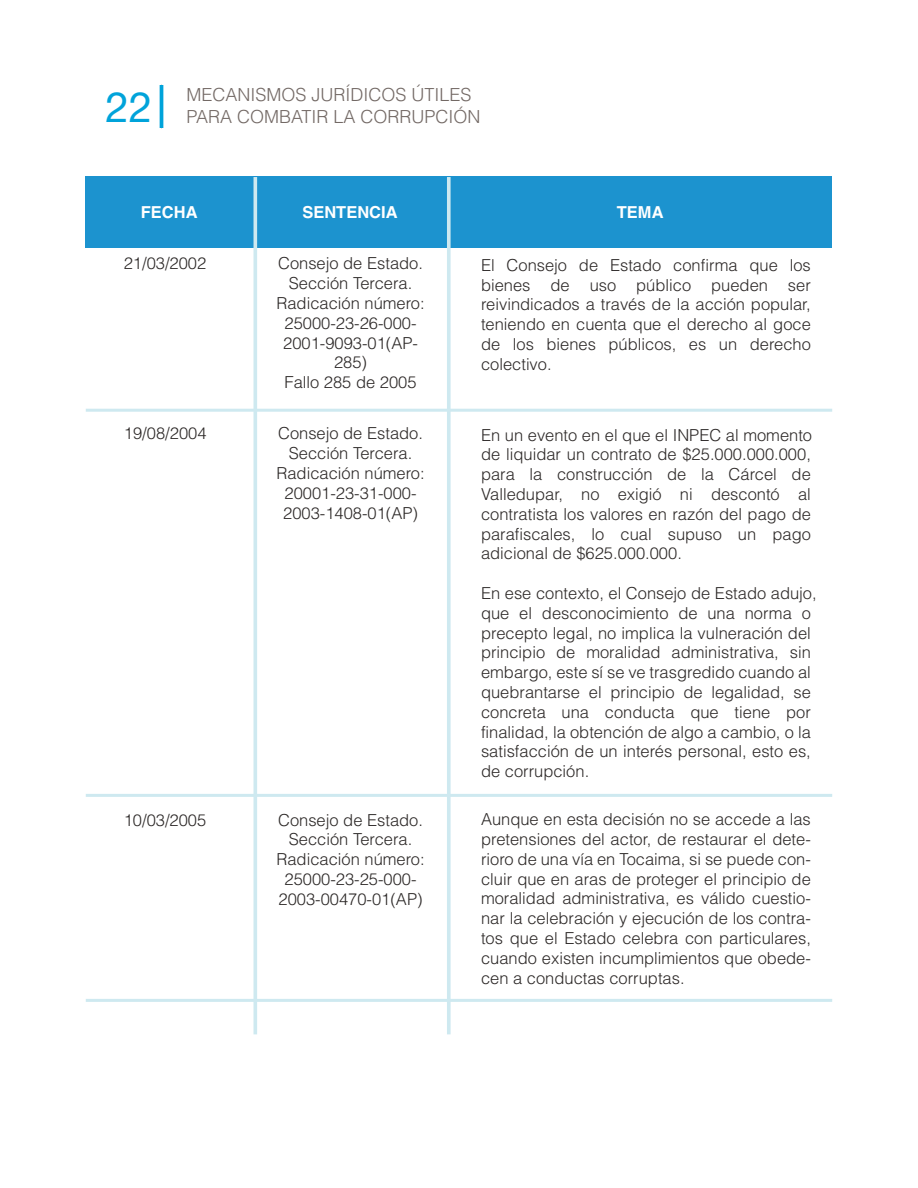
<style>
.page{position:relative;width:918px;height:1188px;background:#fff}
.page>*{position:absolute;margin:0;border:0;box-sizing:border-box;transform-origin:0 0}
.t1{font:42px "Helvetica LT Std Fractions";color:#00a3da}
.t2{font:300 18px "Helvetica LT Std";color:#736965}
.t3{font:300 16.5px/19.8px "Helvetica LT Std";color:#2c2827;text-align:center}
.t4{font:700 16.5px "Helvetica LT Std";color:#fff}
</style>
<div class="page">
<hr style="left:160px;top:85px;width:3px;height:43px;background:#00a3da">
<div style="left:86px;top:177px;width:746px;height:71px;background:#1c93cf"></div>
<hr style="left:254px;top:177px;width:3px;height:857px;background:#cee9f0">
<svg style="left:447px;top:177px;width:4px;height:857px;background:#d0eaf1"></svg>
<hr style="left:86px;top:409px;width:746px;height:3px;background:#cee9f0">
<hr style="left:86px;top:794px;width:746px;height:3px;background:#cee9f0">
<hr style="left:86px;top:999px;width:746px;height:3px;background:#cee9f0">
<h1 class="t1" style="left:105px;top:89px;width:48px">22</h1>
<p class="t2" style="left:187px;top:83px;width:287px">MECANISMOS JURÍDICOS ÚTILES</p>
<p class="t2" style="left:187px;top:105px;width:296px">PARA COMBATIR LA CORRUPCIÓN</p>
<p class="t4" style="left:141px;top:202px;width:58px">FECHA</p>
<p class="t4" style="left:302px;top:202px;width:97px">SENTENCIA</p>
<p class="t4" style="left:617px;top:202px;width:48px">TEMA</p>
<p class="t3" style="left:124px;top:254px;width:84px">21/03/2002</p>
<p class="t3" style="left:276px;top:254px;width:150px">Consejo de Estado.<br>Sección Tercera.<br>Radicación número:<br>25000-23-26-000-<br>2001-9093-01(AP-<br>285)<br>Fallo 285 de 2005</p>
<p class="t3" style="left:276px;top:424px;width:150px">Consejo de Estado.<br>Sección Tercera.<br>Radicación número:<br>20001-23-31-000-<br>2003-1408-01(AP)</p>
<p class="t3" style="left:481px;top:255px;width:331px;text-align:justify">El Consejo de Estado confirma que los bienes de uso público pueden ser reivindicados a través de la acción popular, teniendo en cuenta que el derecho al goce de los bienes públicos, es un derecho colectivo.</p>
<p class="t3" style="left:124px;top:424px;width:84px">19/08/2004</p>
<p class="t3" style="left:481px;top:425px;width:333px;text-align:justify">En un evento en el que el INPEC al momento de liquidar un contrato de $25.000.000.000, para la construcción de la Cárcel de Valledupar, no exigió ni descontó al contratista los valores en razón del pago de parafiscales, lo cual supuso un pago adicional de $625.000.000.</p>
<p class="t3" style="left:481px;top:583px;width:337px;text-align:left">En ese contexto, el Consejo de Estado adujo, que el desconocimiento de una norma o precepto legal, no implica la vulneración del principio de moralidad administrativa, sin embargo, este sí se ve trasgredido cuando al quebrantarse el principio de legalidad, se concreta una conducta que tiene por finalidad, la obtención de algo a cambio, o la satisfacción de un interés personal, esto es, de corrupción.</p>
<p class="t3" style="left:481px;top:809px;width:331px;text-align:justify">Aunque en esta decisión no se accede a las pretensiones del actor, de restaurar el dete&shy;rioro de una vía en Tocaima, si se puede con&shy;cluir que en aras de proteger el principio de moralidad administrativa, es válido cuestio&shy;nar la celebración y ejecución de los contra&shy;tos que el Estado celebra con particulares, cuando existen incumplimientos que obede&shy;cen a conductas corruptas.</p>
<p class="t3" style="left:124px;top:810px;width:84px">10/03/2005</p>
<p class="t3" style="left:276px;top:810px;width:150px">Consejo de Estado.<br>Sección Tercera.<br>Radicación número:<br>25000-23-25-000-<br>2003-00470-01(AP)</p>
</div>
